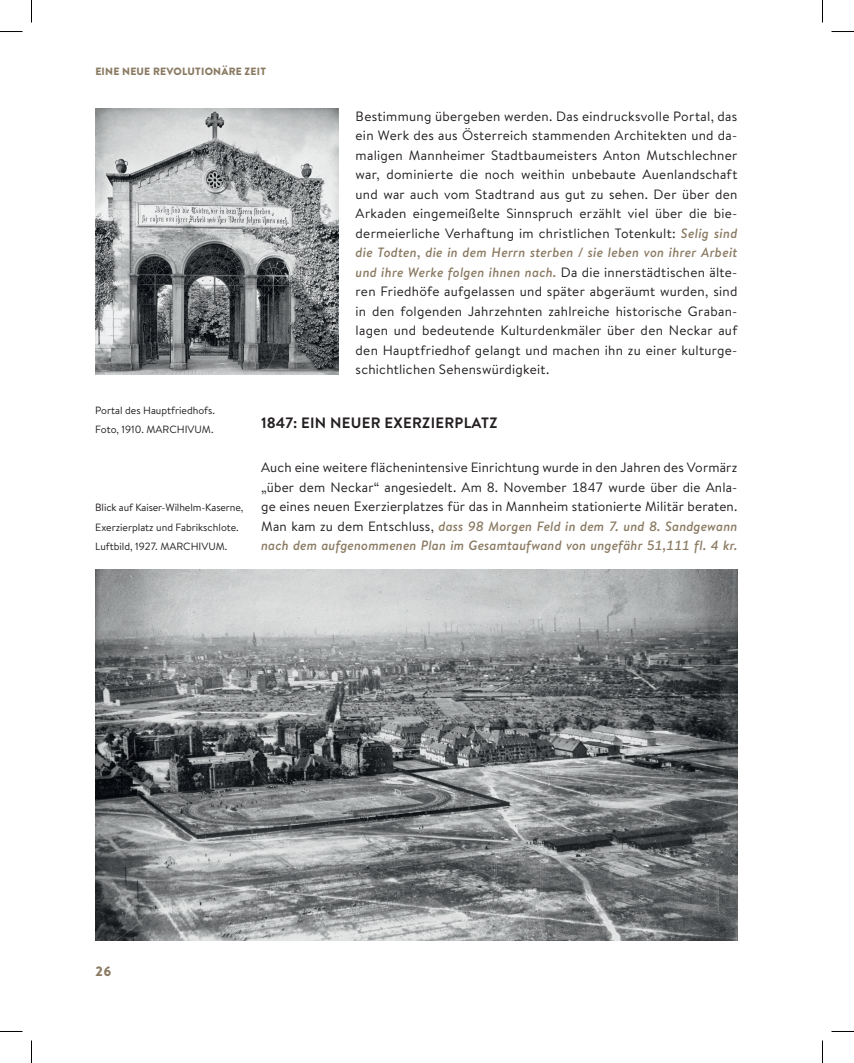
<style>
.page{position:relative;width:854px;height:1063px;background:#fff}
.page>*{position:absolute;margin:0;border:0;box-sizing:border-box;transform-origin:0 0}
.t1{font:700 15px "Brandon Text";letter-spacing:.02em;color:#231f20}
.t2{font:13.5px/19.5px "Brandon Text";letter-spacing:.015em;color:#231f20;text-align:justify}
.t3{font:900 13.5px "Brandon Text";color:#8a7a62}
.t4{font:10.5px/19.5px "Brandon Text";color:#231f20}
.t5{font:900 10.5px "Brandon Text";letter-spacing:.02em;color:#8a7a62}
.s1{font-weight:500;font-style:italic;color:#8a7a62}
</style>
<div class="page">
<img style="left:95px;top:108px;width:244px;height:266px">
<img style="left:95px;top:569px;width:642px;height:371px">
<svg style="left:0;top:31px;width:22px;height:1px"></svg>
<svg style="left:831px;top:31px;width:23px;height:1px"></svg>
<svg style="left:31px;top:0;width:1px;height:23px"></svg>
<svg style="left:31px;top:1040px;width:1px;height:22px"></svg>
<svg style="left:822px;top:0;width:1px;height:23px"></svg>
<svg style="left:822px;top:1040px;width:1px;height:22px"></svg>
<p class="t5" style="left:95px;top:64px;width:172px">EINE NEUE REVOLUTIONÄRE ZEIT</p>
<p class="t4" style="left:95px;top:400px;width:121px">Portal des Hauptfriedhofs.<br>Foto, 1910. MARCHIVUM.</p>
<p class="t4" style="left:95px;top:497px;width:150px">Blick auf Kaiser-Wilhelm-Kaserne,<br>Exerzierplatz und Fabrikschlote.<br>Luftbild, 1927. MARCHIVUM.</p>
<p class="t2" style="left:356px;top:106px;width:383px">Bestimmung übergeben werden. Das eindrucksvolle Portal, das ein Werk des aus Österreich stammenden Architekten und da&shy;maligen Mannheimer Stadtbaumeisters Anton Mutschlechner war, dominierte die noch weithin unbebaute Auenlandschaft und war auch vom Stadtrand aus gut zu sehen. Der über den Arkaden eingemeißelte Sinnspruch erzählt viel über die bie&shy;dermeierliche Verhaftung im christlichen Totenkult: <span class="s1">Selig sind die Todten, die in dem Herrn sterben / sie leben von ihrer Arbeit und ihre Werke folgen ihnen nach.</span> Da die innerstädtischen älte&shy;ren Friedhöfe aufgelassen und später abgeräumt wurden, sind in den folgenden Jahrzehnten zahlreiche historische Graban&shy;lagen und bedeutende Kulturdenkmäler über den Neckar auf den Hauptfriedhof gelangt und machen ihn zu einer kulturge&shy;schichtlichen Sehenswürdigkeit.</p>
<p class="t1" style="left:261px;top:412px;width:238px">1847: EIN NEUER EXERZIERPLATZ</p>
<p class="t2" style="left:261px;top:457px;width:478px">Auch eine weitere flächenintensive Einrichtung wurde in den Jahren des Vormärz „über dem Neckar“ angesiedelt. Am 8. November 1847 wurde über die Anla&shy;ge eines neuen Exerzierplatzes für das in Mannheim stationierte Militär beraten.<br>Man kam zu dem Entschluss, <span class="s1">dass 98 Morgen Feld in dem 7. und 8. Sandgewann nach dem aufgenommenen Plan im Gesamtaufwand von ungefähr 51,111 fl. 4 kr.</span></p>
<p class="t3" style="left:95px;top:961px;width:18px">26</p>
</div>
